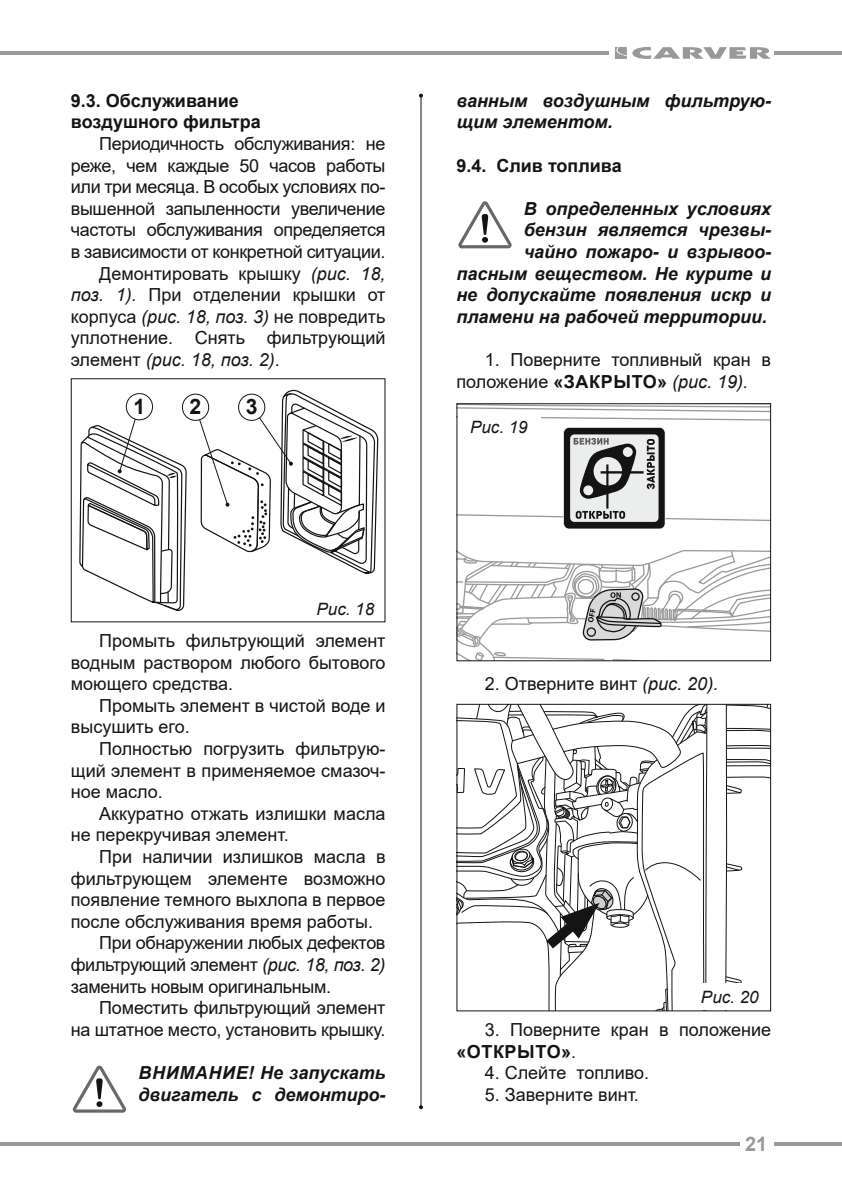
<style>
.page{position:relative;width:842px;height:1191px;background:#fff}
.page>*{position:absolute;margin:0;border:0;box-sizing:border-box;transform-origin:0 0}
.t1{font:700 21.2px "Arial";color:#131413}
.t2{font:700 20px "Arial";color:#999}
.t3{font:18px/21.6px "Arial";letter-spacing:-.01em;color:#131413}
.t4{font:italic 700 18px/21.6px "Arial";color:#131413}
.t5{font:700 18px/21.6px "Arial";color:#131413}
.t6{font:italic 18px "Arial";color:#131413}
.t7{font:italic 17px "Arial";color:#131413}
.s1{font-style:italic}
.s2{font-style:normal}
.s3{font-weight:700}
</style>
<div class="page">
<hr style="left:0;top:1142px;width:740px;height:3px;background:#999">
<hr style="left:0;top:51px;width:608px;height:4px;background:#999">
<svg style="left:774px;top:1142px;width:68px;height:3px"></svg>
<hr style="left:774px;top:51px;width:68px;height:4px;background:#999">
<svg style="left:615px;top:47px;width:156px;height:12px"></svg>
<svg style="left:458px;top:201px;width:54px;height:47px"></svg>
<svg style="left:73px;top:1065px;width:53px;height:47px"></svg>
<svg style="left:457px;top:704px;width:314px;height:307px"></svg>
<div style="left:688px;top:983px;width:82px;height:27px;background:#fff"></div>
<svg style="left:79px;top:393px;width:108px;height:218px"></svg>
<svg style="left:194px;top:390px;width:184px;height:184px"></svg>
<div style="left:126px;top:393px;width:27px;height:27px;background:#fff;border-radius:50%"></div>
<div style="left:126px;top:393px;width:27px;height:27px;border:1px solid #131413;border-radius:50%"></div>
<div style="left:182px;top:394px;width:27px;height:26px;background:#fff;border-radius:50%"></div>
<div style="left:182px;top:394px;width:27px;height:27px;border:1px solid #131413;border-radius:50%"></div>
<div style="left:239px;top:394px;width:26px;height:26px;background:#fff;border-radius:50%"></div>
<div style="left:238px;top:394px;width:27px;height:27px;border:1px solid #131413;border-radius:50%"></div>
<svg style="left:457px;top:404px;width:314px;height:257px"></svg>
<hr style="left:420px;top:96px;width:1px;height:1011px;background:#131413">
<svg style="left:419px;top:94px;width:4px;height:4px"></svg>
<svg style="left:419px;top:1105px;width:4px;height:4px"></svg>
<p class="t5" style="left:71px;top:90px;width:191px">9.3. Обслуживание воздушного фильтра</p>
<p class="t3" style="left:99px;top:133px;width:288px">Периодичность обслуживания: не</p>
<p class="t3" style="left:71px;top:154px;width:316px">реже, чем каждые 50 часов работы</p>
<p class="t3" style="left:71px;top:176px;width:316px">или три месяца. В особых условиях по-</p>
<p class="t3" style="left:71px;top:197px;width:316px">вышенной запыленности увеличение</p>
<p class="t3" style="left:71px;top:219px;width:316px">частоты обслуживания определяется</p>
<p class="t3" style="left:71px;top:241px;width:316px">в зависимости от конкретной ситуации.</p>
<p class="t3" style="left:99px;top:262px;width:288px">Демонтировать крышку <span class="s1">(рис. 18,</span></p>
<p class="t3" style="left:71px;top:284px;width:316px"><span class="s1">поз. 1).</span> При отделении крышки от</p>
<p class="t3" style="left:71px;top:305px;width:316px">корпуса <span class="s1">(рис. 18, поз. 3)</span> не повредить</p>
<p class="t3" style="left:71px;top:327px;width:316px">уплотнение. Снять фильтрующий</p>
<p class="t6" style="left:71px;top:348px;width:211px"><span class="s2">элемент</span> (рис. 18, поз. 2)<span class="s2">.</span></p>
<p class="t1" style="left:133px;top:392px;width:13px">1</p>
<p class="t1" style="left:190px;top:392px;width:13px">2</p>
<p class="t1" style="left:246px;top:392px;width:13px">3</p>
<p class="t7" style="left:317px;top:598px;width:59px">Рис. 18</p>
<p class="t3" style="left:71px;top:629px;width:316px;text-align:justify;text-indent:28px">Промыть фильтрующий элемент водным раствором любого бытового моющего средства.</p>
<p class="t3" style="left:71px;top:694px;width:316px;text-indent:28px">Промыть элемент в чистой воде и высушить его.</p>
<p class="t3" style="left:71px;top:737px;width:316px;text-align:justify;text-indent:28px">Полностью погрузить фильтрую&shy;щий элемент в применяемое смазоч&shy;ное масло.</p>
<p class="t3" style="left:71px;top:802px;width:316px;text-indent:28px">Аккуратно отжать излишки масла не перекручивая элемент.</p>
<p class="t3" style="left:99px;top:845px;width:288px">При наличии излишков масла в</p>
<p class="t3" style="left:71px;top:867px;width:316px">фильтрующем элементе возможно</p>
<p class="t3" style="left:71px;top:889px;width:316px">появление темного выхлопа в первое</p>
<p class="t3" style="left:71px;top:910px;width:304px">после обслуживания время работы.</p>
<p class="t3" style="left:99px;top:932px;width:288px">При обнаружении любых дефектов</p>
<p class="t3" style="left:71px;top:953px;width:316px">фильтрующий элемент <span class="s1">(рис. 18, поз. 2)</span></p>
<p class="t3" style="left:71px;top:975px;width:262px">заменить новым оригинальным.</p>
<p class="t3" style="left:99px;top:997px;width:288px">Поместить фильтрующий элемент</p>
<p class="t3" style="left:71px;top:1018px;width:316px">на штатное место, установить крышку.</p>
<p class="t4" style="left:138px;top:1062px;width:249px">ВНИМАНИЕ! Не запускать двигатель с демонтиро-</p>
<p class="t4" style="left:456px;top:90px;width:316px">ванным воздушным фильтрую&shy;щим элементом.</p>
<p class="t5" style="left:456px;top:155px;width:167px">9.4. Слив топлива</p>
<p class="t4" style="left:456px;top:198px;width:316px;text-align:right">В определенных условиях бензин является чрезвы-<br>чайно пожаро- и взрывоо&shy;пасным веществом. Не курите и не допускайте появления искр и пламени на рабочей территории.</p>
<p class="t3" style="left:456px;top:349px;width:316px;text-indent:28px">1. Поверните топливный кран в положение <span class="s3">«ЗАКРЫТО»</span> <span class="s1">(рис. 19).</span></p>
<p class="t7" style="left:470px;top:416px;width:59px">Рис. 19</p>
<p class="t3" style="left:485px;top:673px;width:235px">2. Отверните винт <span class="s1">(рис. 20).</span></p>
<p class="t7" style="left:701px;top:986px;width:59px">Рис. 20</p>
<p class="t3" style="left:456px;top:1018px;width:316px;text-indent:28px">3. Поверните кран в положение <span class="s3">«ОТКРЫТО»</span>.</p>
<p class="t3" style="left:485px;top:1061px;width:166px">4. Слейте топливо.</p>
<p class="t3" style="left:485px;top:1083px;width:156px">5. Заверните винт.</p>
<p class="t2" style="left:745px;top:1129px;width:24px">21</p>
</div>
